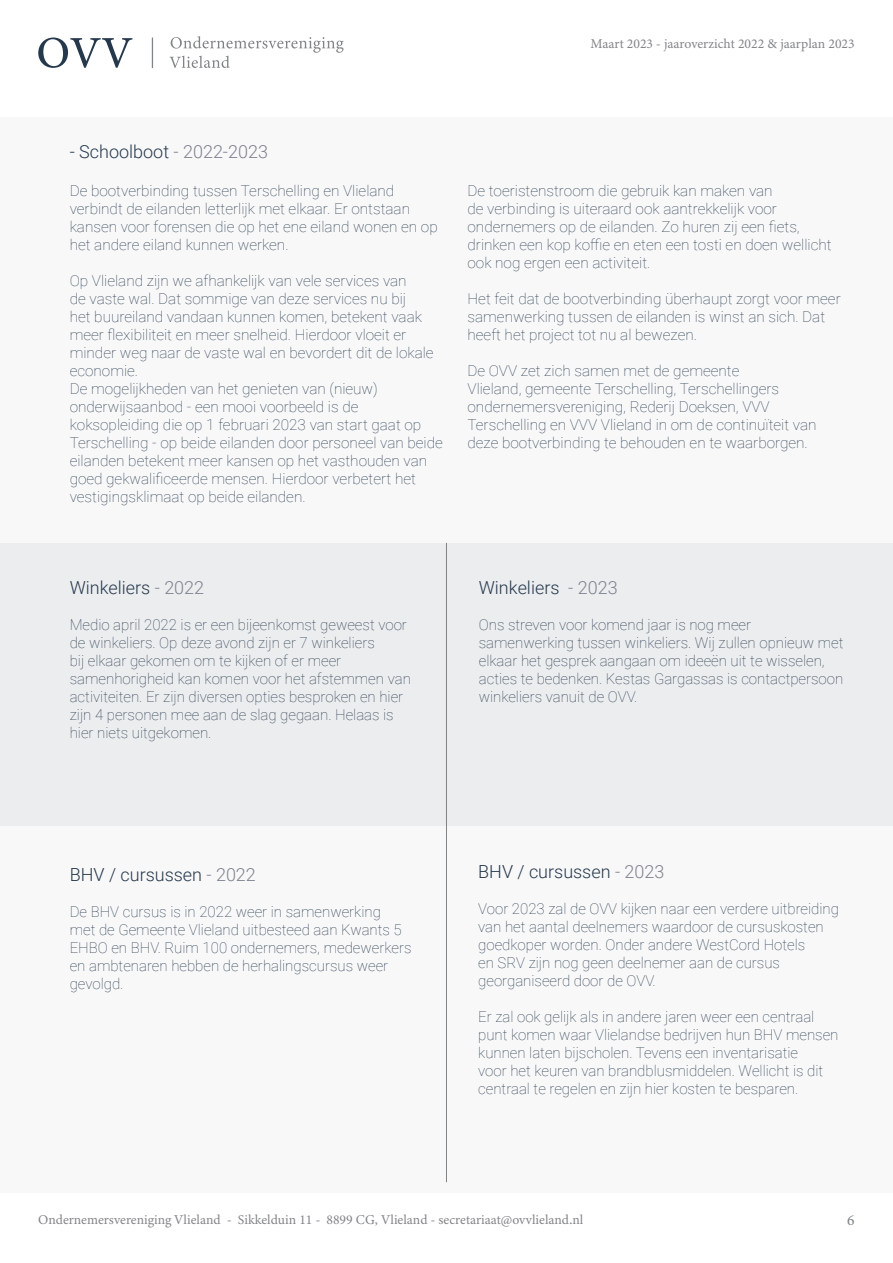
<style>
.page{position:relative;width:893px;height:1263px;background:#fff}
.page>*{position:absolute;margin:0;border:0;box-sizing:border-box;transform-origin:0 0}
.t1{font:300 18px "Roboto";color:#26394c}
.t2{font:100 15px/18px "Roboto";color:#26394c}
.t3{font:15px "Minion Variable Concept";color:#818487}
.t4{font:13.5px "Minion Variable Concept";color:#818487}
.s1{color:#7e818f}
</style>
<div class="page">
<svg style="left:38px;top:38px;width:94px;height:30px"></svg>
<svg style="left:170px;top:36px;width:174px;height:32px"></svg>
<hr style="left:152px;top:38px;width:1px;height:30px;background:#818487">
<div style="left:0;top:543px;width:893px;height:283px;background:#ecedef"></div>
<div style="left:0;top:117px;width:893px;height:426px;background:#f8f8f9"></div>
<div style="left:0;top:826px;width:893px;height:367px;background:#f8f8f9"></div>
<hr style="left:446px;top:543px;width:1px;height:639px;background:#818487">
<p class="t4" style="left:590px;top:34px;width:266px">Maart 2023 - jaaroverzicht 2022 &amp; jaarplan 2023</p>
<p class="t1" style="left:70px;top:139px;width:200px">- Schoolboot <span class="s1">- 2022-2023</span></p>
<p class="t2" style="left:70px;top:181px;width:369px">De bootverbinding tussen Terschelling en Vlieland verbindt de eilanden letterlijk met elkaar. Er ontstaan kansen voor forensen die op het ene eiland wonen en op het andere eiland kunnen werken.</p>
<p class="t2" style="left:70px;top:271px;width:365px">Op Vlieland zijn we afhankelijk van vele services van<br>de vaste wal. Dat sommige van deze services nu bij<br>het buureiland vandaan kunnen komen, betekent vaak meer flexibiliteit en meer snelheid. Hierdoor vloeit er minder weg naar de vaste wal en bevordert dit de lokale economie.</p>
<p class="t2" style="left:70px;top:379px;width:375px">De mogelijkheden van het genieten van (nieuw) onderwijsaanbod - een mooi voorbeeld is de koksopleiding die op 1 februari 2023 van start gaat op Terschelling - op beide eilanden door personeel van beide eilanden betekent meer kansen op het vasthouden van goed gekwalificeerde mensen. Hierdoor verbetert het vestigingsklimaat op beide eilanden.</p>
<p class="t2" style="left:468px;top:181px;width:366px">De toeristenstroom die gebruik kan maken van<br>de verbinding is uiteraard ook aantrekkelijk voor ondernemers op de eilanden. Zo huren zij een fiets, drinken een kop koffie en eten een tosti en doen wellicht ook nog ergen een activiteit.</p>
<p class="t2" style="left:468px;top:289px;width:375px">Het feit dat de bootverbinding überhaupt zorgt voor meer samenwerking tussen de eilanden is winst an sich. Dat heeft het project tot nu al bewezen.</p>
<p class="t2" style="left:468px;top:361px;width:350px">De OVV zet zich samen met de gemeente<br>Vlieland, gemeente Terschelling, Terschellingers ondernemersvereniging, Rederij Doeksen, VVV Terschelling en VVV Vlieland in om de continuïteit van deze bootverbinding te behouden en te waarborgen.</p>
<p class="t1" style="left:70px;top:575px;width:136px">Winkeliers <span class="s1">- 2022</span></p>
<p class="t2" style="left:70px;top:615px;width:343px">Medio april 2022 is er een bijeenkomst geweest voor de winkeliers. Op deze avond zijn er 7 winkeliers<br>bij elkaar gekomen om te kijken of er meer samenhorigheid kan komen voor het afstemmen van activiteiten. Er zijn diversen opties besproken en hier zijn 4 personen mee aan de slag gegaan. Helaas is hier niets uitgekomen.</p>
<p class="t1" style="left:479px;top:575px;width:140px">Winkeliers <span class="s1">- 2023</span></p>
<p class="t2" style="left:479px;top:615px;width:366px">Ons streven voor komend jaar is nog meer samenwerking tussen winkeliers. Wij zullen opnieuw met elkaar het gesprek aangaan om ideeën uit te wisselen, acties te bedenken. Kestas Gargassas is contactpersoon winkeliers vanuit de OVV.</p>
<p class="t1" style="left:70px;top:862px;width:188px">BHV / cursussen <span class="s1">- 2022</span></p>
<p class="t2" style="left:70px;top:902px;width:343px">De BHV cursus is in 2022 weer in samenwerking<br>met de Gemeente Vlieland uitbesteed aan Kwants 5<br>EHBO en BHV. Ruim 100 ondernemers, medewerkers en ambtenaren hebben de herhalingscursus weer gevolgd.</p>
<p class="t1" style="left:478px;top:859px;width:188px">BHV / cursussen <span class="s1">- 2023</span></p>
<p class="t2" style="left:478px;top:899px;width:362px">Voor 2023 zal de OVV kijken naar een verdere uitbreiding van het aantal deelnemers waardoor de cursuskosten goedkoper worden. Onder andere WestCord Hotels<br>en SRV zijn nog geen deelnemer aan de cursus georganiseerd door de OVV.</p>
<p class="t2" style="left:478px;top:1007px;width:362px">Er zal ook gelijk als in andere jaren weer een centraal punt komen waar Vlielandse bedrijven hun BHV mensen kunnen laten bijscholen. Tevens een inventarisatie<br>voor het keuren van brandblusmiddelen. Wellicht is dit centraal te regelen en zijn hier kosten te besparen.</p>
<p class="t4" style="left:38px;top:1210px;width:547px">Ondernemersvereniging Vlieland - Sikkelduin 11 - 8899 CG, Vlieland - secretariaat@ovvlieland.nl</p>
<p class="t3" style="left:847px;top:1209px;width:9px">6</p>
</div>
